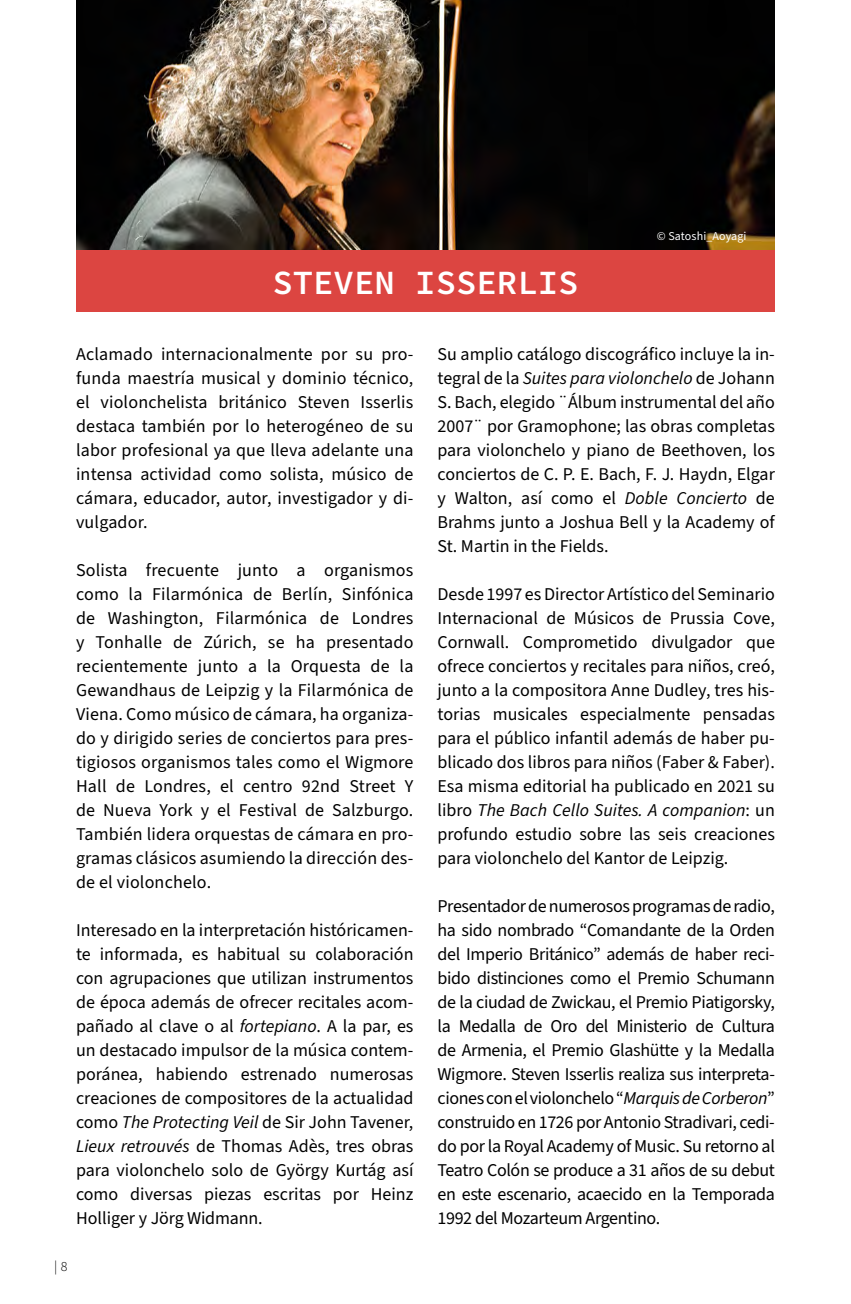
<style>
.page{position:relative;width:851px;height:1304px;background:#fff}
.page>*{position:absolute;margin:0;border:0;box-sizing:border-box;transform-origin:0 0}
.t1{font:34px "Source Code Variable";color:#fff}
.t2{font:18px/24px "Source Sans 3";color:#000;text-align:justify}
.t3{font:300 14px "Source Sans 3";color:#000}
.t4{font:12px "Source Sans 3";letter-spacing:.01em;color:#fff}
.s1{font-style:italic}
</style>
<div class="page">
<img style="left:76px;top:0;width:698px;height:251px">
<div style="left:76px;top:251px;width:698px;height:61px;background:#dc4541"></div>
<h1 class="t1" style="left:272px;top:258px;width:308px">STEVEN ISSERLIS</h1>
<p class="t4" style="left:656px;top:229px;width:91px">© Satoshi_Aoyagi</p>
<p class="t2" style="left:76px;top:342px;width:339px">Aclamado internacionalmente por su pro&shy;funda maestría musical y dominio técnico, el violonchelista británico Steven Isserlis destaca también por lo heterogéneo de su labor profesional ya que lleva adelante una intensa actividad como solista, músico de cámara, educador, autor, investigador y di&shy;vulgador.</p>
<p class="t2" style="left:76px;top:558px;width:339px">Solista frecuente junto a organismos como la Filarmónica de Berlín, Sinfónica de Washington, Filarmónica de Londres y Tonhalle de Zúrich, se ha presentado recientemente junto a la Orquesta de la Gewandhaus de Leipzig y la Filarmónica de Viena. Como músico de cámara, ha organiza&shy;do y dirigido series de conciertos para pres&shy;tigiosos organismos tales como el Wigmore Hall de Londres, el centro 92nd Street Y de Nueva York y el Festival de Salzburgo.<br>También lidera orquestas de cámara en pro&shy;gramas clásicos asumiendo la dirección des&shy;de el violonchelo.</p>
<p class="t2" style="left:76px;top:918px;width:339px">Interesado en la interpretación históricamen&shy;te informada, es habitual su colaboración con agrupaciones que utilizan instrumentos de época además de ofrecer recitales acom&shy;pañado al clave o al <span class="s1">fortepiano</span>. A la par, es un destacado impulsor de la música contem&shy;poránea, habiendo estrenado numerosas creaciones de compositores de la actualidad como <span class="s1">The Protecting Veil</span> de Sir John Tavener, <span class="s1">Lieux retrouvés</span> de Thomas Adès, tres obras para violonchelo solo de György Kurtág así como diversas piezas escritas por Heinz Holliger y Jörg Widmann.</p>
<p class="t3" style="left:54px;top:1258px;width:15px">| 8</p>
<p class="t2" style="left:437px;top:342px;width:339px">Su amplio catálogo discográfico incluye la in&shy;tegral de la <span class="s1">Suites para violonchelo</span> de Johann S. Bach, elegido ¨Álbum instrumental del año 2007¨ por Gramophone; las obras completas para violonchelo y piano de Beethoven, los conciertos de C. P. E. Bach, F. J. Haydn, Elgar y Walton, así como el <span class="s1">Doble Concierto</span> de Brahms junto a Joshua Bell y la Academy of St. Martin in the Fields.</p>
<p class="t2" style="left:437px;top:582px;width:339px">Desde 1997 es Director Artístico del Seminario Internacional de Músicos de Prussia Cove, Cornwall. Comprometido divulgador que ofrece conciertos y recitales para niños, creó, junto a la compositora Anne Dudley, tres his&shy;torias musicales especialmente pensadas para el público infantil además de haber pu&shy;blicado dos libros para niños (Faber &amp; Faber).<br>Esa misma editorial ha publicado en 2021 su libro <span class="s1">The Bach Cello Suites. A companion</span>: un profundo estudio sobre las seis creaciones para violonchelo del Kantor de Leipzig.</p>
<p class="t2" style="left:437px;top:894px;width:339px">Presentador de numerosos programas de radio, ha sido nombrado “Comandante de la Orden del Imperio Británico” además de haber reci&shy;bido distinciones como el Premio Schumann de la ciudad de Zwickau, el Premio Piatigorsky, la Medalla de Oro del Ministerio de Cultura de Armenia, el Premio Glashütte y la Medalla Wigmore. Steven Isserlis realiza sus interpreta&shy;ciones con el violonchelo “<span class="s1">Marquis de Corberon</span>” construido en 1726 por Antonio Stradivari, cedi&shy;do por la Royal Academy of Music. Su retorno al Teatro Colón se produce a 31 años de su debut en este escenario, acaecido en la Temporada 1992 del Mozarteum Argentino.</p>
</div>
